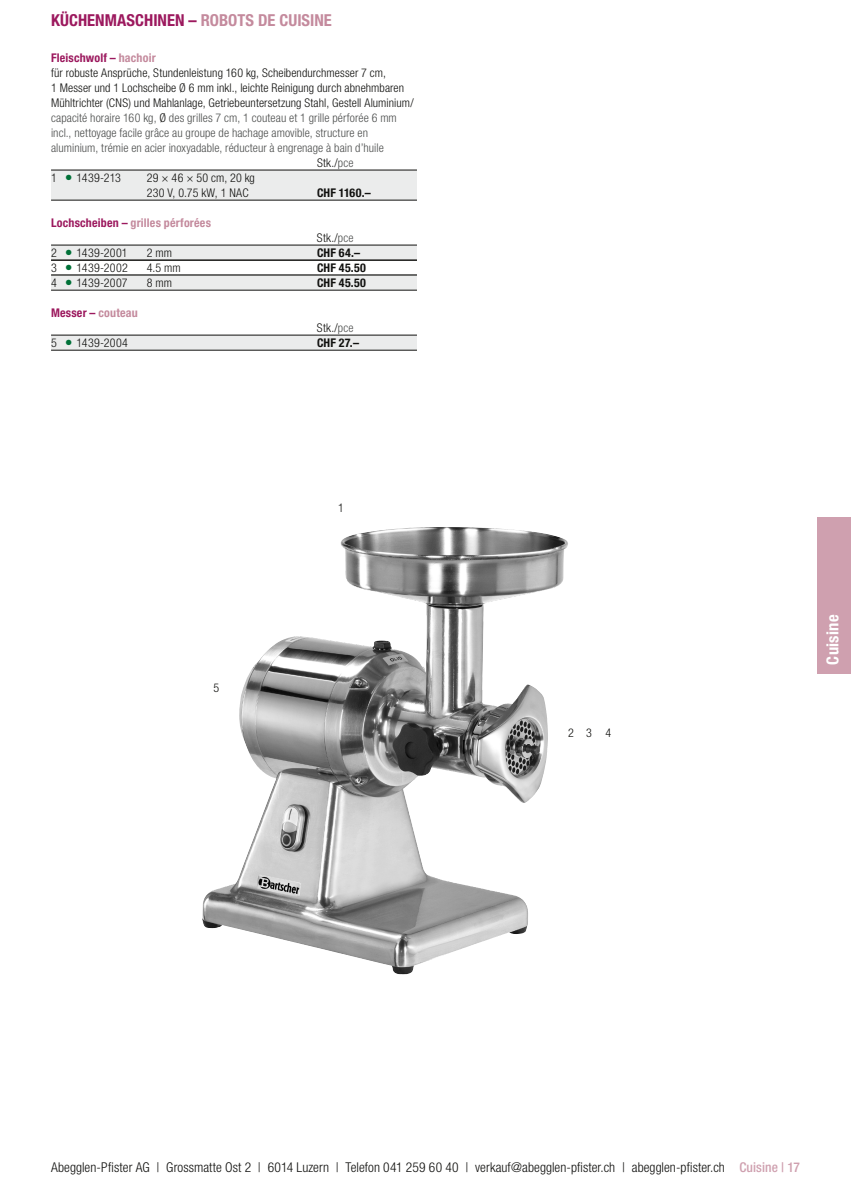
<style>
.page{position:relative;width:851px;height:1191px;background:#fff}
.page>*{position:absolute;margin:0;border:0;box-sizing:border-box;transform-origin:0 0}
.t1{font:700 condensed 16.5px "Helvetica Neue LT Std";letter-spacing:.005em;color:#9c195e}
.t2{font:700 condensed 16.5px "Helvetica Neue LT Std";letter-spacing:.02em;color:#fff}
.t3{font:300 condensed 13.5px "Helvetica Neue LT Std";letter-spacing:.005em;color:#11110f}
.t4{font:300 condensed 12px/15px "Helvetica Neue LT Std";letter-spacing:.01em;color:#11110f}
.t5{font:300 condensed 12px "Helvetica Neue LT Std";letter-spacing:.005em;color:#4d4f4e}
.t6{font:700 condensed 12px "Helvetica Neue LT Std";letter-spacing:.015em;color:#11110f}
.t7{font:700 condensed 12px "Helvetica Neue LT Std";letter-spacing:.015em;color:#9c195e}
.t8{font:700 condensed 12px "Helvetica Neue LT Std";letter-spacing:.015em;color:#c48a9d}
.s1{color:#c48a9d}
.s2{color:#11110f}
.s3{color:#4d4f4e}
.s4{color:#007138}
.s5{color:#9c195e}
.s6{font-weight:500;color:#cfa0af}
</style>
<div class="page">
<div style="left:816px;top:517px;width:34px;height:157px;background:#cfa0af"></div>
<div style="left:51px;top:170px;width:366px;height:30px;background:#ebecec"></div>
<hr style="left:51px;top:170px;width:366px;height:1px;background:#11110f">
<hr style="left:51px;top:200px;width:366px;height:1px;background:#11110f">
<div style="left:51px;top:245px;width:366px;height:15px;background:#ebecec"></div>
<hr style="left:51px;top:245px;width:366px;height:1px;background:#11110f">
<hr style="left:51px;top:260px;width:366px;height:1px;background:#11110f">
<div style="left:51px;top:275px;width:366px;height:15px;background:#ebecec"></div>
<hr style="left:51px;top:275px;width:366px;height:1px;background:#11110f">
<hr style="left:51px;top:290px;width:366px;height:1px;background:#11110f">
<div style="left:51px;top:335px;width:366px;height:15px;background:#ebecec"></div>
<hr style="left:51px;top:335px;width:366px;height:1px;background:#11110f">
<hr style="left:51px;top:350px;width:366px;height:1px;background:#11110f">
<img style="left:202px;top:527px;width:326px;height:448px">
<h1 class="t1" style="left:51px;top:10px;width:282px">KÜCHENMASCHINEN – <span class="s1">ROBOTS DE CUISINE</span></h1>
<p class="t7" style="left:51px;top:50px;width:106px">Fleischwolf – <span class="s1">hachoir</span></p>
<p class="t4" style="left:51px;top:65px;width:336px">für robuste Ansprüche, Stundenleistung 160 kg, Scheibendurchmesser 7 cm,</p>
<p class="t4" style="left:51px;top:80px;width:354px">1 Messer und 1 Lochscheibe Ø 6 mm inkl., leichte Reinigung durch abnehmbaren</p>
<p class="t4" style="left:51px;top:95px;width:364px">Mühltrichter (CNS) und Mahlanlage, Getriebeuntersetzung Stahl, Gestell Aluminium/</p>
<p class="t5" style="left:51px;top:111px;width:347px">capacité horaire 160 kg, <span class="s2">Ø</span> des grilles 7 cm, 1 couteau et 1 grille pérforée 6 mm</p>
<p class="t5" style="left:51px;top:126px;width:318px">incl., nettoyage facile grâce au groupe de hachage amovible, structure en</p>
<p class="t5" style="left:51px;top:141px;width:334px">aluminium, trémie en acier inoxyadable, réducteur à engrenage à bain d’huile</p>
<p class="t4" style="left:317px;top:155px;width:38px">Stk./<span class="s3">pce</span></p>
<p class="t4" style="left:51px;top:170px;width:71px">1 <span class="s4">●</span> 1439-213</p>
<p class="t4" style="left:147px;top:170px;width:110px">29 × 46 × 50 cm, 20 kg<br>230 V, 0.75 kW, 1 NAC</p>
<p class="t6" style="left:317px;top:185px;width:55px">CHF 1160.–</p>
<p class="t8" style="left:51px;top:215px;width:161px"><span class="s5">Lochscheiben –</span> grilles pérforées</p>
<p class="t4" style="left:317px;top:230px;width:38px">Stk./<span class="s3">pce</span></p>
<p class="t4" style="left:51px;top:245px;width:78px">2 <span class="s4">●</span> 1439-2001</p>
<p class="t4" style="left:147px;top:245px;width:27px">2 mm</p>
<p class="t6" style="left:317px;top:245px;width:45px">CHF 64.–</p>
<p class="t4" style="left:51px;top:260px;width:78px">3 <span class="s4">●</span> 1439-2002</p>
<p class="t4" style="left:147px;top:260px;width:35px">4.5 mm</p>
<p class="t6" style="left:317px;top:260px;width:50px">CHF 45.50</p>
<p class="t4" style="left:51px;top:275px;width:78px">4 <span class="s4">●</span> 1439-2007</p>
<p class="t4" style="left:147px;top:275px;width:27px">8 mm</p>
<p class="t6" style="left:317px;top:275px;width:50px">CHF 45.50</p>
<p class="t7" style="left:51px;top:305px;width:88px">Messer – <span class="s1">couteau</span></p>
<p class="t4" style="left:317px;top:320px;width:38px">Stk./<span class="s3">pce</span></p>
<p class="t4" style="left:51px;top:335px;width:78px">5 <span class="s4">●</span> 1439-2004</p>
<p class="t6" style="left:317px;top:335px;width:44px">CHF 27.–</p>
<p class="t4" style="left:213px;top:680px;width:7px">5</p>
<p class="t4" style="left:338px;top:500px;width:7px">1</p>
<p class="t4" style="left:568px;top:725px;width:45px">234</p>
<h1 class="t2" style="left:822px;top:664px;width:52px;rotate:-90deg">Cuisine</h1>
<p class="t3" style="left:51px;top:1159px;width:750px">Abegglen-Pfister AG | Grossmatte Ost 2 | 6014 Luzern | Telefon 041 259 60 40 | verkauf@abegglen-pfister.ch | abegglen-pfister.ch <span class="s6">Cuisine | 17</span></p>
</div>
